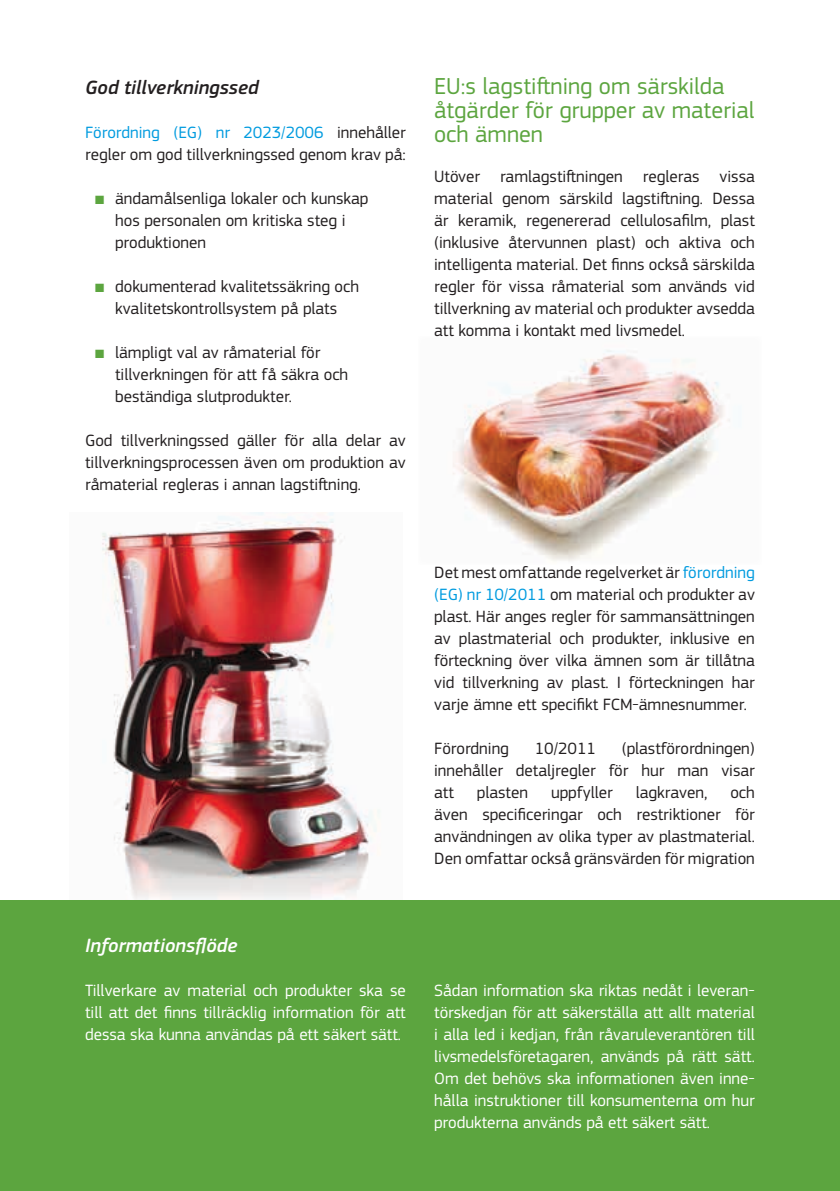
<style>
.page{position:relative;width:840px;height:1191px;background:#fff}
.page>*{position:absolute;margin:0;border:0;box-sizing:border-box;transform-origin:0 0}
.t1{font:24px/24px "EC Square Sans Pro";color:#5ca53f}
.t2{font:italic 500 20px "EC Square Sans Pro";color:#231f20}
.t3{font:italic 500 20px "EC Square Sans Pro";color:#fff}
.t4{font:17px/22px "EC Square Sans Pro";color:#231f20;text-align:justify}
.t5{font:17px/22px "EC Square Sans Pro";color:#fff;text-align:justify}
.s1{color:#009bdf}
.s2{color:#5ca53f}
</style>
<div class="page">
<img style="left:453px;top:350px;width:277px;height:211px">
<img style="left:69px;top:512px;width:333px;height:389px">
<div style="left:0;top:901px;width:839px;height:290px;background:#5ca53f"></div>
<p class="t2" style="left:85px;top:76px;width:175px">God tillverkningssed</p>
<p class="t4" style="left:85px;top:122px;width:322px"><span class="s1">Förordning (EG) nr 2023/2006</span> innehåller regler om god tillverkningssed genom krav på:</p>
<p class="t4" style="left:115px;top:188px;width:254px;text-align:left;text-indent:-20px"><span class="s2">■</span> ändamålsenliga lokaler och kunskap hos personalen om kritiska steg i produktionen</p>
<p class="t4" style="left:95px;top:276px;width:265px;text-align:center"><span class="s2">■</span> dokumenterad kvalitetssäkring och kvalitetskontrollsystem på plats</p>
<p class="t4" style="left:115px;top:342px;width:234px;text-align:left;text-indent:-20px"><span class="s2">■</span> lämpligt val av råmaterial för tillverkningen för att få säkra och beständiga slutprodukter.</p>
<p class="t4" style="left:85px;top:429px;width:322px">God tillverkningssed gäller för alla delar av tillverkningsprocessen även om produktion av råmaterial regleras i annan lagstiftning.</p>
<h1 class="t1" style="left:434px;top:74px;width:321px">EU:s lagstiftning om särskilda åtgärder för grupper av material och ämnen</h1>
<p class="t4" style="left:434px;top:166px;width:322px">Utöver ramlagstiftningen regleras vissa material genom särskild lagstiftning. Dessa är keramik, regenererad cellulosafilm, plast (inklusive återvunnen plast) och aktiva och intelligenta material. Det finns också särskilda regler för vissa råmaterial som används vid tillverkning av material och produkter avsedda att komma i kontakt med livsmedel.</p>
<p class="t4" style="left:434px;top:562px;width:322px">Det mest omfattande regelverket är <span class="s1">förordning (EG) nr 10/2011</span> om material och produkter av plast. Här anges regler för sammansättningen av plastmaterial och produkter, inklusive en förteckning över vilka ämnen som är tillåtna vid tillverkning av plast. I förteckningen har varje ämne ett specifikt FCM-ämnesnummer.</p>
<p class="t4" style="left:434px;top:737px;width:76px">Förordning</p>
<p class="t4" style="left:534px;top:737px;width:63px">10/2011</p>
<p class="t4" style="left:434px;top:737px;width:322px;text-indent:187px">(plastförordningen) innehåller detaljregler för hur man visar att</p>
<p class="t4" style="left:476px;top:781px;width:53px">plasten</p>
<p class="t4" style="left:550px;top:781px;width:63px">uppfyller</p>
<p class="t4" style="left:635px;top:781px;width:73px">lagkraven,</p>
<p class="t4" style="left:434px;top:781px;width:322px;text-indent:296px">och även specificeringar och restriktioner för användningen av olika typer av plastmaterial.<br>Den omfattar också gränsvärden för migration</p>
<p class="t3" style="left:85px;top:934px;width:154px">Informationsflöde</p>
<p class="t5" style="left:85px;top:980px;width:322px">Tillverkare av material och produkter ska se till att det finns tillräcklig information för att dessa ska kunna användas på ett säkert sätt.</p>
<p class="t5" style="left:434px;top:980px;width:322px">Sådan information ska riktas nedåt i leveran&shy;törskedjan för att säkerställa att allt material i alla led i kedjan, från råvaruleverantören till livsmedelsföretagaren, används på rätt sätt.<br>Om det behövs ska informationen även inne&shy;hålla instruktioner till konsumenterna om hur produkterna används på ett säkert sätt.</p>
</div>
